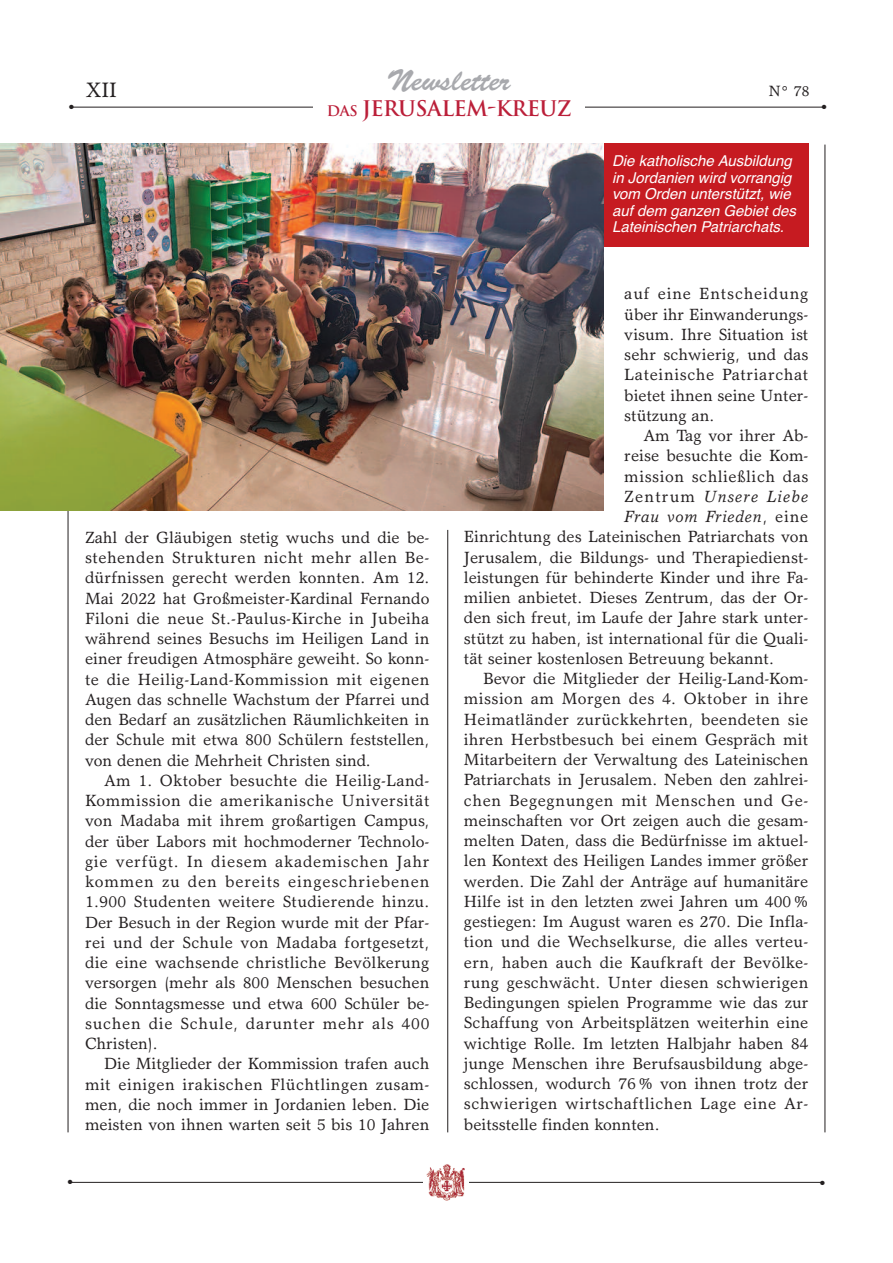
<style>
.page{position:relative;width:893px;height:1263px;background:#fff}
.page>*{position:absolute;margin:0;border:0;box-sizing:border-box;transform-origin:0 0}
.t1{font:30px "Brush Script";color:#a8a9ad}
.t2{font:700 21px "Trajan";letter-spacing:-.025em;color:#bb1f39}
.t3{font:21px "Garth Graphic";color:#231f20}
.t4{font:16.35px/20.2px "Garth Graphic";color:#231f20;text-align:justify}
.t5{font:16.35px "Garth Graphic";letter-spacing:.02em;color:#231f20}
.t6{font:16.35px "Garth Graphic";letter-spacing:.03em;color:#231f20}
.t7{font:16.35px "Garth Graphic";letter-spacing:.025em;color:#231f20}
.t8{font:16.35px "Garth Graphic";letter-spacing:.035em;color:#231f20}
.t9{font:italic 16.35px "Garth Graphic";letter-spacing:.045em;color:#231f20}
.t10{font:italic 16.35px "Garth Graphic";letter-spacing:.07em;color:#231f20}
.t11{font:italic 15px/16.5px "Helvetica";color:#fff}
.t12{font:15px "Garth Graphic";color:#231f20}
.t13{font:6px "Zapf Dingbats";color:#231f20}
.s1{font-size:14.25px}
.s2{font-style:normal}
</style>
<div class="page">
<hr style="left:68px;top:143px;width:1px;height:989px;background:#231f20">
<hr style="left:825px;top:145px;width:1px;height:987px;background:#231f20">
<hr style="left:69px;top:1182px;width:754px;height:1px;background:#231f20">
<div style="left:424px;top:1162px;width:45px;height:42px;background:#fff"></div>
<img style="left:426px;top:1164px;width:39px;height:37px">
<hr style="left:447px;top:530px;width:1px;height:602px;background:#231f20">
<hr style="left:71px;top:107px;width:754px;height:1px;background:#231f20">
<div style="left:314px;top:100px;width:271px;height:30px;background:#fff"></div>
<img style="left:0;top:143px;width:603px;height:368px">
<div style="left:604px;top:143px;width:204px;height:104px;background:#c61b21"></div>
<p class="t3" style="left:86px;top:82px;width:33px">XII</p>
<h1 class="t1" style="left:387px;top:68px;width:125px">Newsletter</h1>
<p class="t12" style="left:769px;top:86px;width:42px">N° 78</p>
<p class="t2" style="left:327px;top:96px;width:246px"><span class="s1">Das</span> JERUSALEM-KREUZ</p>
<p class="t13" style="left:69px;top:103px;width:6px">●</p>
<p class="t13" style="left:822px;top:104px;width:6px">●</p>
<p class="t4" style="left:85px;top:529px;width:346px">Zahl der Gläubigen stetig wuchs und die be&shy;stehenden Strukturen nicht mehr allen Be&shy;dürfnissen gerecht werden konnten. Am 12.<br>Mai 2022 hat Großmeister-Kardinal Fernando Filoni die neue St.-Paulus-Kirche in Jubeiha während seines Besuchs im Heiligen Land in einer freudigen Atmosphäre geweiht. So konn&shy;te die Heilig-Land-Kommission mit eigenen Augen das schnelle Wachstum der Pfarrei und den Bedarf an zusätzlichen Räumlichkeiten in der Schule mit etwa 800 Schülern feststellen, von denen die Mehrheit Christen sind.</p>
<p class="t4" style="left:85px;top:772px;width:346px;text-indent:19px">Am 1. Oktober besuchte die Heilig-Land-Kommission die amerikanische Universität von Madaba mit ihrem großartigen Campus, der über Labors mit hochmoderner Technolo&shy;gie verfügt. In diesem akademischen Jahr kommen zu den bereits eingeschriebenen 1.900 Studenten weitere Studierende hinzu.<br>Der Besuch in der Region wurde mit der Pfar&shy;rei und der Schule von Madaba fortgesetzt, die eine wachsende christliche Bevölkerung versorgen (mehr als 800 Menschen besuchen die Sonntagsmesse und etwa 600 Schüler be&shy;suchen die Schule, darunter mehr als 400<br>Christen).</p>
<p class="t4" style="left:85px;top:1055px;width:346px;text-indent:19px">Die Mitglieder der Kommission trafen auch mit einigen irakischen Flüchtlingen zusam&shy;men, die noch immer in Jordanien leben. Die meisten von ihnen warten seit 5 bis 10 Jahren</p>
<p class="t11" style="left:612px;top:153px;width:186px">Die katholische Ausbildung in Jordanien wird vorrangig vom Orden unterstützt, wie auf dem ganzen Gebiet des<br>Lateinischen Patriarchats.</p>
<p class="t4" style="left:624px;top:285px;width:186px">auf eine Entscheidung über ihr Einwanderungs&shy;visum. Ihre Situation ist sehr schwierig, und das Lateinische Patriarchat bietet ihnen seine Unter&shy;stützung an.</p>
<p class="t4" style="left:643px;top:427px;width:166px">Am Tag vor ihrer Ab-</p>
<p class="t4" style="left:624px;top:447px;width:186px">reise besuchte die Kom-</p>
<p class="t6" style="left:624px;top:470px;width:186px">mission schließlich das</p>
<p class="t10" style="left:624px;top:490px;width:186px"><span class="s2">Zentrum</span> Unsere Liebe</p>
<p class="t9" style="left:624px;top:510px;width:186px">Frau vom Frieden<span class="s2">, eine</span></p>
<p class="t4" style="left:464px;top:528px;width:346px">Einrichtung des Lateinischen Patriarchats von</p>
<p class="t4" style="left:464px;top:549px;width:346px">Jerusalem, die Bildungs- und Therapiedienst-</p>
<p class="t4" style="left:464px;top:569px;width:346px">leistungen für behinderte Kinder und ihre Fa-</p>
<p class="t4" style="left:464px;top:589px;width:346px">milien anbietet. Dieses Zentrum, das der Or-</p>
<p class="t4" style="left:464px;top:609px;width:346px">den sich freut, im Laufe der Jahre stark unter-</p>
<p class="t4" style="left:464px;top:630px;width:346px">stützt zu haben, ist international für die Quali-</p>
<p class="t4" style="left:464px;top:650px;width:311px">tät seiner kostenlosen Betreuung bekannt.</p>
<p class="t4" style="left:483px;top:670px;width:327px">Bevor die Mitglieder der Heilig-Land-Kom-</p>
<p class="t7" style="left:464px;top:693px;width:346px">mission am Morgen des 4. Oktober in ihre</p>
<p class="t5" style="left:464px;top:713px;width:346px">Heimatländer zurückkehrten, beendeten sie</p>
<p class="t4" style="left:464px;top:731px;width:346px">ihren Herbstbesuch bei einem Gespräch mit</p>
<p class="t4" style="left:464px;top:751px;width:346px">Mitarbeitern der Verwaltung des Lateinischen</p>
<p class="t4" style="left:464px;top:771px;width:346px">Patriarchats in Jerusalem. Neben den zahlrei-</p>
<p class="t8" style="left:464px;top:794px;width:346px">chen Begegnungen mit Menschen und Ge-</p>
<p class="t4" style="left:464px;top:812px;width:346px">meinschaften vor Ort zeigen auch die gesam-</p>
<p class="t4" style="left:464px;top:832px;width:346px">melten Daten, dass die Bedürfnisse im aktuel-</p>
<p class="t4" style="left:464px;top:852px;width:346px">len Kontext des Heiligen Landes immer größer</p>
<p class="t4" style="left:464px;top:873px;width:346px">werden. Die Zahl der Anträge auf humanitäre</p>
<p class="t4" style="left:464px;top:893px;width:346px">Hilfe ist in den letzten zwei Jahren um 400 %</p>
<p class="t4" style="left:464px;top:913px;width:346px">gestiegen: Im August waren es 270. Die Infla-</p>
<p class="t4" style="left:464px;top:933px;width:346px">tion und die Wechselkurse, die alles verteu-</p>
<p class="t5" style="left:464px;top:956px;width:346px">ern, haben auch die Kaufkraft der Bevölke-</p>
<p class="t5" style="left:464px;top:976px;width:346px">rung geschwächt. Unter diesen schwierigen</p>
<p class="t4" style="left:464px;top:994px;width:346px">Bedingungen spielen Programme wie das zur</p>
<p class="t4" style="left:464px;top:1014px;width:346px">Schaffung von Arbeitsplätzen weiterhin eine</p>
<p class="t4" style="left:464px;top:1035px;width:346px">wichtige Rolle. Im letzten Halbjahr haben 84</p>
<p class="t4" style="left:464px;top:1055px;width:346px">junge Menschen ihre Berufsausbildung abge-</p>
<p class="t4" style="left:464px;top:1075px;width:346px">schlossen, wodurch 76 % von ihnen trotz der</p>
<p class="t6" style="left:464px;top:1098px;width:346px">schwierigen wirtschaftlichen Lage eine Ar-</p>
<p class="t4" style="left:464px;top:1116px;width:197px">beitsstelle finden konnten.</p>
<p class="t13" style="left:68px;top:1179px;width:6px">●</p>
<p class="t13" style="left:820px;top:1179px;width:6px">●</p>
</div>
